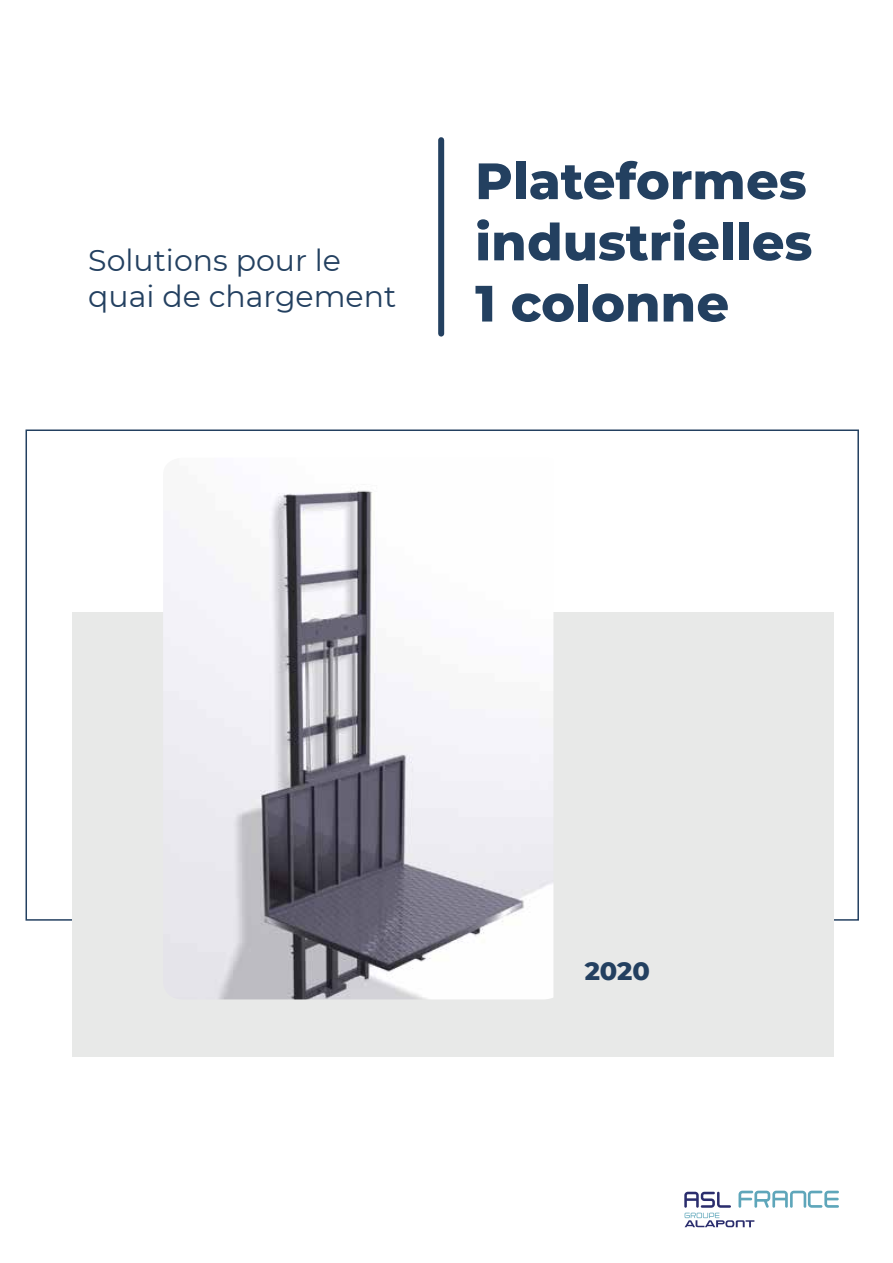
<style>
.page{position:relative;width:893px;height:1263px;background:#fff}
.page>*{position:absolute;margin:0;border:0;box-sizing:border-box;transform-origin:0 0}
.t1{font:800 51px/61.2px "Montserrat";color:#234060;text-align:justify}
.t2{font:30px/36px "Montserrat";color:#234060}
.t3{font:800 25.5px "Montserrat";color:#234060}
</style>
<div class="page">
<div style="left:72px;top:613px;width:761px;height:444px;background:#e8e9e8"></div>
<svg style="left:684px;top:1191px;width:155px;height:37px"></svg>
<div style="left:438px;top:140px;width:6px;height:194px;background:#234060"></div>
<img style="left:163px;top:490px;width:390px;height:509px">
<p class="t2" style="left:88px;top:241px;width:309px">Solutions pour le quai de chargement</p>
<p class="t1" style="left:475px;top:148px;width:339px">Plateformes industrielles 1 colonne</p>
<p class="t3" style="left:585px;top:952px;width:67px">2020</p>
</div>
